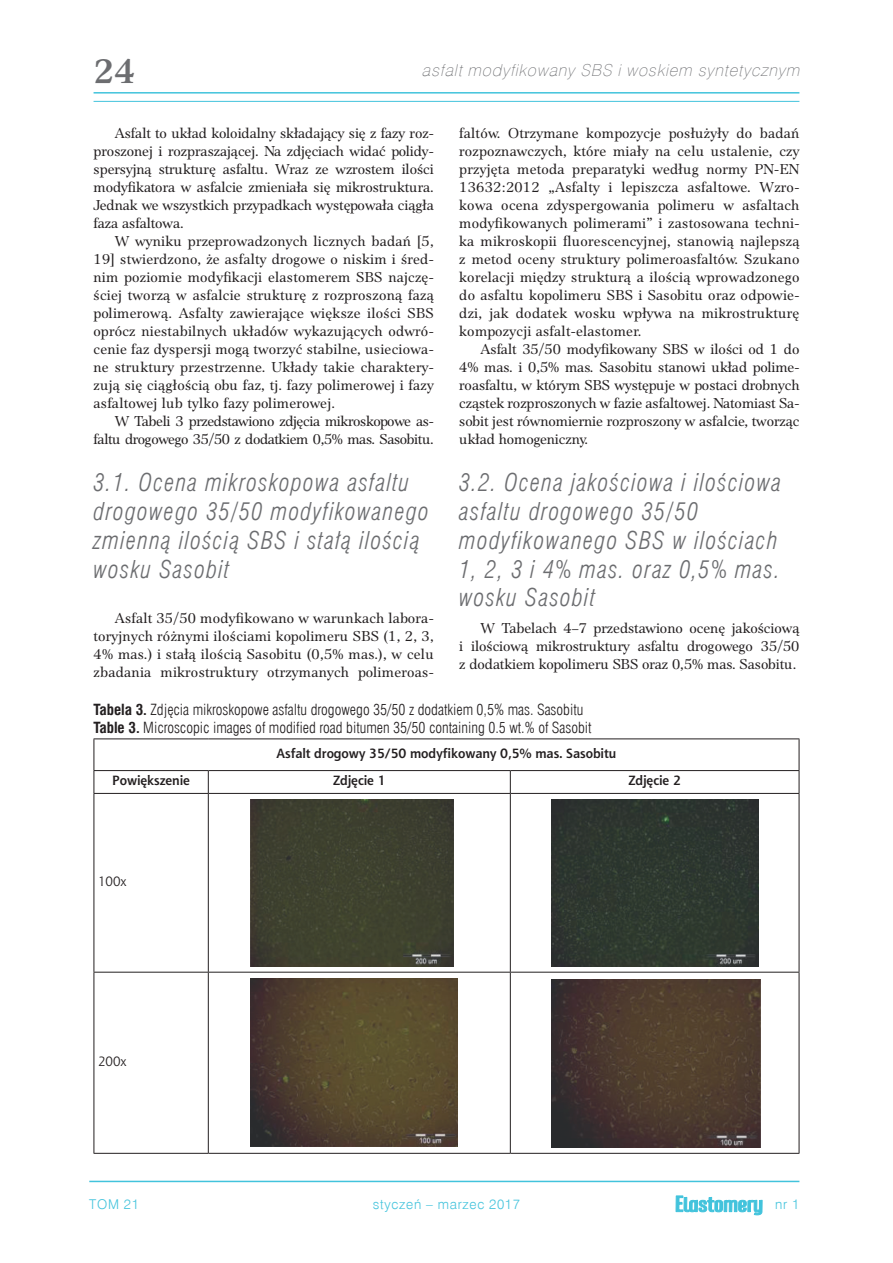
<style>
.page{position:relative;width:893px;height:1263px;background:#fff}
.page>*{position:absolute;margin:0;border:0;box-sizing:border-box;transform-origin:0 0}
.t1{font:700 36px "Platea EFN";color:#6c6d70}
.E_Srodtytul{font:italic 24px/28.8px "Swis 721 Lt Cn EU";letter-spacing:.05em;color:#6c6d70}
.t2{font:italic 16.5px "Swis 721 Th EU";color:#6c6d70}
.E_TEKST_GLOWNY{font:15px/18px "Platea EFN";color:#231f20;text-align:justify}
.E_podpis_pod_rysunek{font:15px "Swis 721 Lt Cn EU";color:#231f20}
.E_TEKST_GLOWNY-2{font:15px/18px "Platea EFN";letter-spacing:-.02em;color:#231f20;text-align:right}
.E_w_tabeli{font:700 13.5px "Aerton EFN";color:#231f20}
.t3{font:13.5px "Swis 721 Lt EU";letter-spacing:.05em;color:#42c3dc}
.E_w_tabeli-2{font:13.5px "Aerton EFN";color:#231f20}
.s1{font-family:"Swis 721 Cn EU";font-weight:700}
</style>
<div class="page">
<hr style="left:94px;top:92px;width:705px;height:2px;background:#42c3dc">
<hr style="left:94px;top:101px;width:705px;height:1px;background:#42c3dc">
<svg style="left:675px;top:1195px;width:88px;height:21px"></svg>
<hr style="left:89px;top:1181px;width:710px;height:1px;background:#42c3dc">
<hr style="left:94px;top:738px;width:114px;height:1px;background:#231f20">
<hr style="left:94px;top:739px;width:1px;height:31px;background:#231f20">
<hr style="left:208px;top:738px;width:302px;height:1px;background:#231f20">
<hr style="left:510px;top:738px;width:289px;height:1px;background:#231f20">
<hr style="left:799px;top:739px;width:1px;height:31px;background:#231f20">
<hr style="left:94px;top:770px;width:114px;height:1px;background:#231f20">
<svg style="left:94px;top:771px;width:1px;height:22px"></svg>
<hr style="left:208px;top:770px;width:302px;height:1px;background:#231f20">
<svg style="left:208px;top:771px;width:1px;height:22px"></svg>
<hr style="left:510px;top:770px;width:289px;height:1px;background:#231f20">
<svg style="left:510px;top:771px;width:1px;height:22px"></svg>
<svg style="left:799px;top:771px;width:1px;height:22px"></svg>
<hr style="left:94px;top:793px;width:114px;height:1px;background:#231f20">
<hr style="left:94px;top:794px;width:1px;height:178px;background:#231f20">
<hr style="left:208px;top:793px;width:302px;height:1px;background:#231f20">
<hr style="left:208px;top:794px;width:1px;height:178px;background:#231f20">
<hr style="left:510px;top:793px;width:289px;height:1px;background:#231f20">
<hr style="left:510px;top:794px;width:1px;height:178px;background:#231f20">
<hr style="left:799px;top:794px;width:1px;height:178px;background:#231f20">
<hr style="left:94px;top:972px;width:114px;height:1px;background:#231f20">
<hr style="left:94px;top:972px;width:1px;height:181px;background:#231f20">
<hr style="left:208px;top:972px;width:302px;height:1px;background:#231f20">
<hr style="left:208px;top:972px;width:1px;height:181px;background:#231f20">
<hr style="left:510px;top:972px;width:289px;height:1px;background:#231f20">
<hr style="left:510px;top:972px;width:1px;height:181px;background:#231f20">
<hr style="left:799px;top:972px;width:1px;height:181px;background:#231f20">
<hr style="left:94px;top:1153px;width:114px;height:1px;background:#231f20">
<hr style="left:208px;top:1153px;width:302px;height:1px;background:#231f20">
<hr style="left:510px;top:1153px;width:289px;height:1px;background:#231f20">
<img style="left:251px;top:800px;width:202px;height:167px">
<img style="left:251px;top:979px;width:207px;height:168px">
<img style="left:552px;top:800px;width:207px;height:166px">
<img style="left:552px;top:979px;width:208px;height:169px">
<h1 class="t1" style="left:94px;top:50px;width:43px">24</h1>
<p class="t2" style="left:422px;top:60px;width:383px">asfalt modyfikowany SBS i woskiem syntetycznym</p>
<p class="E_TEKST_GLOWNY" style="left:94px;top:124px;width:342px;text-indent:21px">Asfalt to układ koloidalny składający się z fazy roz&shy;proszonej i rozpraszającej. Na zdjęciach widać polidy&shy;spersyjną strukturę asfaltu. Wraz ze wzrostem ilości modyfikatora w asfalcie zmieniała się mikrostruktura.<br>Jednak we wszystkich przypadkach występowała ciągła faza asfaltowa.</p>
<p class="E_TEKST_GLOWNY" style="left:94px;top:232px;width:342px;text-indent:21px">W wyniku przeprowadzonych licznych badań [5, 19] stwierdzono, że asfalty drogowe o niskim i śred&shy;nim poziomie modyfikacji elastomerem SBS najczę&shy;ściej tworzą w asfalcie strukturę z rozproszoną fazą polimerową. Asfalty zawierające większe ilości SBS oprócz niestabilnych układów wykazujących odwró&shy;cenie faz dyspersji mogą tworzyć stabilne, usieciowa&shy;ne struktury przestrzenne. Układy takie charaktery&shy;zują się ciągłością obu faz, tj. fazy polimerowej i fazy asfaltowej lub tylko fazy polimerowej.</p>
<p class="E_TEKST_GLOWNY-2" style="left:94px;top:412px;width:342px">W Tabeli 3 przedstawiono zdjęcia mikroskopowe as&shy;faltu drogowego 35/50 z dodatkiem 0,5% mas. Sasobitu.</p>
<p class="E_Srodtytul" style="left:94px;top:469px;width:337px">3.1. Ocena mikroskopowa asfaltu drogowego 35/50 modyfikowanego zmienną ilością SBS i stałą ilością wosku Sasobit</p>
<p class="E_TEKST_GLOWNY" style="left:94px;top:609px;width:342px;text-indent:21px">Asfalt 35/50 modyfikowano w warunkach labora&shy;toryjnych różnymi ilościami kopolimeru SBS (1, 2, 3, 4% mas.) i stałą ilością Sasobitu (0,5% mas.), w celu zbadania mikrostruktury otrzymanych polimeroas-</p>
<p class="E_TEKST_GLOWNY" style="left:459px;top:124px;width:342px">faltów. Otrzymane kompozycje posłużyły do badań rozpoznawczych, które miały na celu ustalenie, czy przyjęta metoda preparatyki według normy PN-EN 13632:2012 „Asfalty i lepiszcza asfaltowe. Wzro&shy;kowa ocena zdyspergowania polimeru w asfaltach modyfikowanych polimerami” i zastosowana techni&shy;ka mikroskopii fluorescencyjnej, stanowią najlepszą z metod oceny struktury polimeroasfaltów. Szukano korelacji między strukturą a ilością wprowadzonego do asfaltu kopolimeru SBS i Sasobitu oraz odpowie&shy;dzi, jak dodatek wosku wpływa na mikrostrukturę kompozycji asfalt-elastomer.</p>
<p class="E_TEKST_GLOWNY" style="left:459px;top:340px;width:342px;text-indent:21px">Asfalt 35/50 modyfikowany SBS w ilości od 1 do 4% mas. i 0,5% mas. Sasobitu stanowi układ polime&shy;roasfaltu, w którym SBS występuje w postaci drobnych cząstek rozproszonych w fazie asfaltowej. Natomiast Sa&shy;sobit jest równomiernie rozproszony w asfalcie, tworząc układ homogeniczny.</p>
<p class="E_Srodtytul" style="left:459px;top:469px;width:324px">3.2. Ocena jakościowa i ilościowa asfaltu drogowego 35/50 modyfikowanego SBS w ilościach<br>1, 2, 3 i 4% mas. oraz 0,5% mas. wosku Sasobit</p>
<p class="E_TEKST_GLOWNY" style="left:459px;top:620px;width:342px;text-indent:21px">W Tabelach 4–7 przedstawiono ocenę jakościową i ilościową mikrostruktury asfaltu drogowego 35/50 z dodatkiem kopolimeru SBS oraz 0,5% mas. Sasobitu.</p>
<p class="E_podpis_pod_rysunek" style="left:94px;top:700px;width:491px"><span class="s1">Tabela 3.</span> Zdjęcia mikroskopowe asfaltu drogowego 35/50 z dodatkiem 0,5% mas. Sasobitu</p>
<p class="E_podpis_pod_rysunek" style="left:94px;top:718px;width:500px"><span class="s1">Table 3.</span> Microscopic images of modified road bitumen 35/50 containing 0.5 wt.% of Sasobit</p>
<p class="E_w_tabeli" style="left:277px;top:745px;width:341px">Asfalt drogowy 35/50 modyfikowany 0,5% mas. Sasobitu</p>
<p class="E_w_tabeli" style="left:112px;top:772px;width:79px">Powiększenie</p>
<p class="E_w_tabeli" style="left:333px;top:772px;width:54px">Zdjęcie 1</p>
<p class="E_w_tabeli" style="left:628px;top:772px;width:54px">Zdjęcie 2</p>
<p class="E_w_tabeli-2" style="left:98px;top:873px;width:30px">100x</p>
<p class="E_w_tabeli-2" style="left:98px;top:1053px;width:30px">200x</p>
<p class="t3" style="left:89px;top:1196px;width:51px">TOM 21</p>
<p class="t3" style="left:373px;top:1196px;width:149px">styczeń – marzec 2017</p>
<p class="t3" style="left:775px;top:1196px;width:26px">nr 1</p>
</div>
